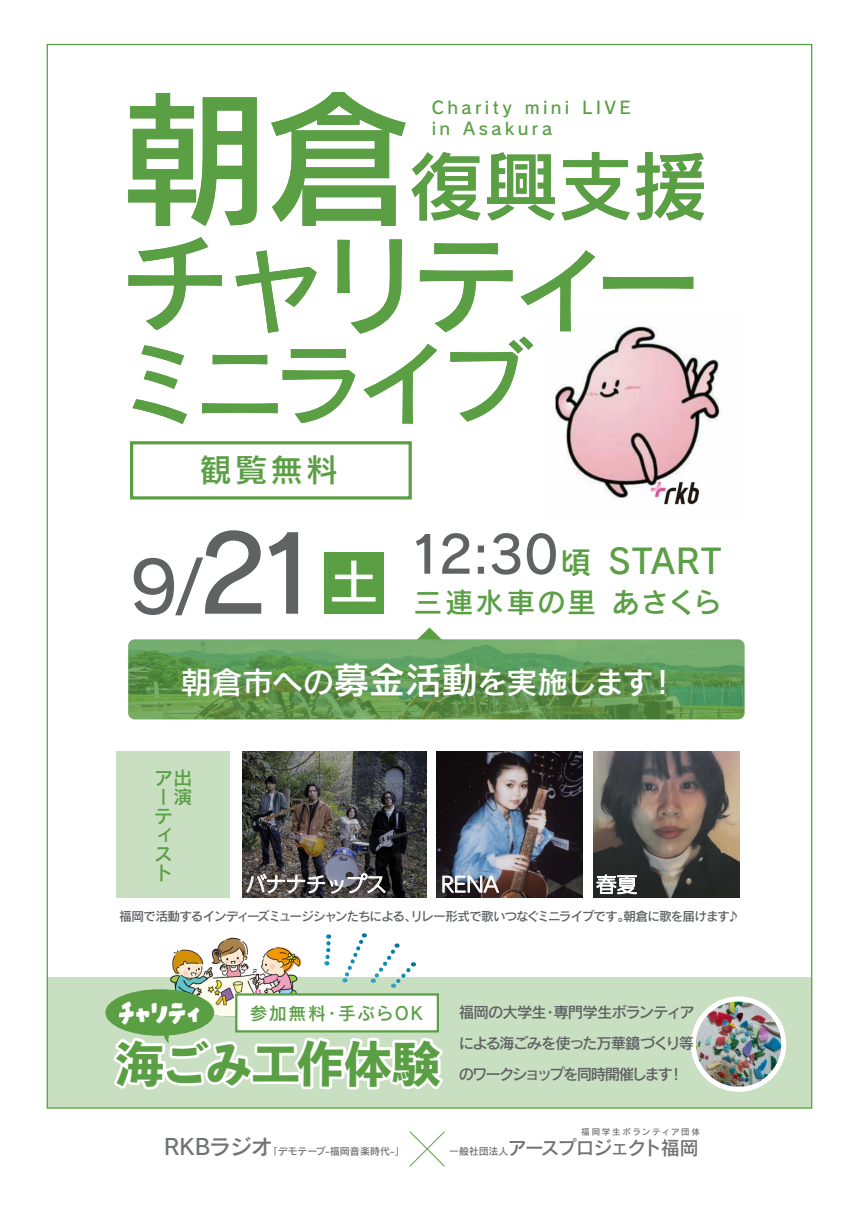
<style>
.page{position:relative;width:859px;height:1208px;background:#fff}
.page>*{position:absolute;margin:0;border:0;box-sizing:border-box;transform-origin:0 0}
.t1{font:108.5px "Rodin Pro N DB";letter-spacing:-.145em;color:#5b9f45}
.t2{font:90.9px "Rodin Pro N DB";letter-spacing:-.1em;color:#5b9f45}
.t3{font:76px "Rodin Pro N DB";color:#5b9f45}
.t4{font:50.9px "Rodin Pro N DB";color:#606264}
.t5{font:48.4px "Rodin Pro N DB";color:#fff}
.t6{font:48px "Toppan Bunkyu Midashi Go Std N EB";letter-spacing:-.035em;color:#5b9f45}
.t7{font:32.4px "Rodin Pro N DB";color:#5b9f45}
.t8{font:31px "Rodin Pro N DB";letter-spacing:-.035em;color:#fff}
.t9{font:30.5px "Darumadrop One";letter-spacing:-.01em;color:#fff}
.t10{font:28.4px "Rodin Pro N DB";letter-spacing:.08em;color:#5b9f45}
.t11{font:300 20.6px "UD Shin Go Pr 6 N";letter-spacing:-.025em;color:#fff}
.t12{font:19px "Rodin Pro N DB";letter-spacing:-.08em;color:#717275}
.t13{font:18.9px/18.9px "Rodin Pro N DB";color:#5b9f45}
.t14{font:17.8px "Rodin Pro N DB";letter-spacing:.08em;color:#5b9f45}
.t15{font:17.1px/20.5px "Rodin Pro N DB";letter-spacing:.195em;color:#5b9f45}
.t16{font:15.4px/30.8px "Rodin Pro N DB";letter-spacing:-.11em;color:#606264;text-align:justify}
.t17{font:12.6px "Rodin Pro N DB";letter-spacing:-.07em;color:#606264}
.t18{font:10px "Rodin Pro N DB";color:#717275}
.t19{font:8.5px "Rodin Pro N DB";letter-spacing:.205em;color:#717275}
.s1{font-size:147.6px}
.s2{font-size:70px}
.s3{font-size:104.5px}
.s4{font-size:31.1px;color:#5b9f45}
.s5{font-size:33.9px;color:#5b9f45}
.s6{font-size:36.8px}
.s7{font-size:21.8px}
.s8{font-size:10px}
</style>
<div class="page">
<div style="left:47px;top:977px;width:765px;height:131px;background:#c8dfc1"></div>
<img style="left:170px;top:937px;width:132px;height:86px">
<div style="left:105px;top:989px;width:109px;height:46px;background:#5b9f45;border-radius:50%"></div>
<svg style="left:418px;top:627px;width:23px;height:12px"></svg>
<div style="left:116px;top:751px;width:114px;height:146px;background:#c8dfc1"></div>
<div style="left:130px;top:441px;width:282px;height:58px;border:3px solid #5b9f45"></div>
<div style="left:235px;top:993px;width:204px;height:39px;background:#fff;border:2px solid #5b9f45"></div>
<img style="left:128px;top:639px;width:616px;height:80px">
<img style="left:555px;top:326px;width:165px;height:179px">
<img style="left:436px;top:751px;width:147px;height:146px">
<img style="left:242px;top:751px;width:184px;height:146px">
<div style="left:324px;top:552px;width:60px;height:61px;background:#5b9f45"></div>
<img style="left:593px;top:751px;width:146px;height:146px">
<img style="left:691px;top:996px;width:95px;height:96px">
<svg style="left:110px;top:1024px;width:338px;height:85px"></svg>
<svg style="left:342px;top:933px;width:72px;height:55px"></svg>
<svg style="left:324px;top:934px;width:8px;height:31px"></svg>
<svg style="left:409px;top:1131px;width:36px;height:36px"></svg>
<svg style="left:246px;top:873px;width:140px;height:21px;background:#6e6b6c"></svg>
<svg style="left:442px;top:875px;width:58px;height:18px"></svg>
<svg style="left:596px;top:874px;width:41px;height:20px"></svg>
<h3 class="t3" style="left:121px;top:136px;width:588px"><span class="s1">朝倉</span>復興支援</h3>
<h1 class="t1" style="left:121px;top:212px;width:583px">チャリティー</h1>
<h2 class="t2" style="left:114px;top:324px;width:418px">ミニライブ</h2>
<h3 class="t15" style="left:432px;top:97px;width:201px">Charity mini LIVE in Asakura</h3>
<h3 class="t7" style="left:200px;top:448px;width:140px">観覧無料</h3>
<h3 class="t4" style="left:130px;top:521px;width:593px"><span class="s2">9/</span><span class="s3">21</span> 12:30<span class="s4">頃</span> <span class="s5">START</span></h3>
<h3 class="t5" style="left:330px;top:550px;width:47px">土</h3>
<h3 class="t10" style="left:414px;top:583px;width:309px">三連水車の里あさくら</h3>
<h3 class="t8" style="left:181px;top:661px;width:499px">朝倉市への<span class="s6">募金活動</span>を実施します！</h3>
<h3 class="t13" style="left:154px;top:768px;width:38px">ア出ー<br>ティスト</h3>
<h3 class="t13" style="left:174px;top:787px;width:19px">演</h3>
<h3 class="t11" style="left:246px;top:867px;width:143px">バナナチップス</h3>
<h3 class="t11" style="left:441px;top:867px;width:59px">RENA</h3>
<h3 class="t11" style="left:596px;top:867px;width:43px">春夏</h3>
<p class="t17" style="left:119px;top:908px;width:622px">福岡で活動するインディーズミュージシャンたちによる、リレー形式で歌いつなぐミニライブです。朝倉に歌を届けます♪</p>
<h3 class="t9" style="left:118px;top:995px;width:84px">チャリティ</h3>
<h3 class="t14" style="left:250px;top:1001px;width:175px">参加無料・手ぶらOK</h3>
<h3 class="t6" style="left:116px;top:1026px;width:326px">海ごみ工作体験</h3>
<p class="t16" style="left:459px;top:996px;width:238px">福岡の大学生・専門学生ボランティアによる海ごみを使った万華鏡づくり等のワークショップを同時開催します！</p>
<p class="t19" style="left:581px;top:1126px;width:120px">福岡学生ボランティア団体</p>
<p class="t18" style="left:164px;top:1145px;width:242px"><span class="s7">RKBラジオ</span>「デモテープ-福岡音楽時代-」</p>
<h3 class="t12" style="left:449px;top:1135px;width:251px"><span class="s8">一般社団法人</span>アースプロジェクト福岡</h3>
</div>
